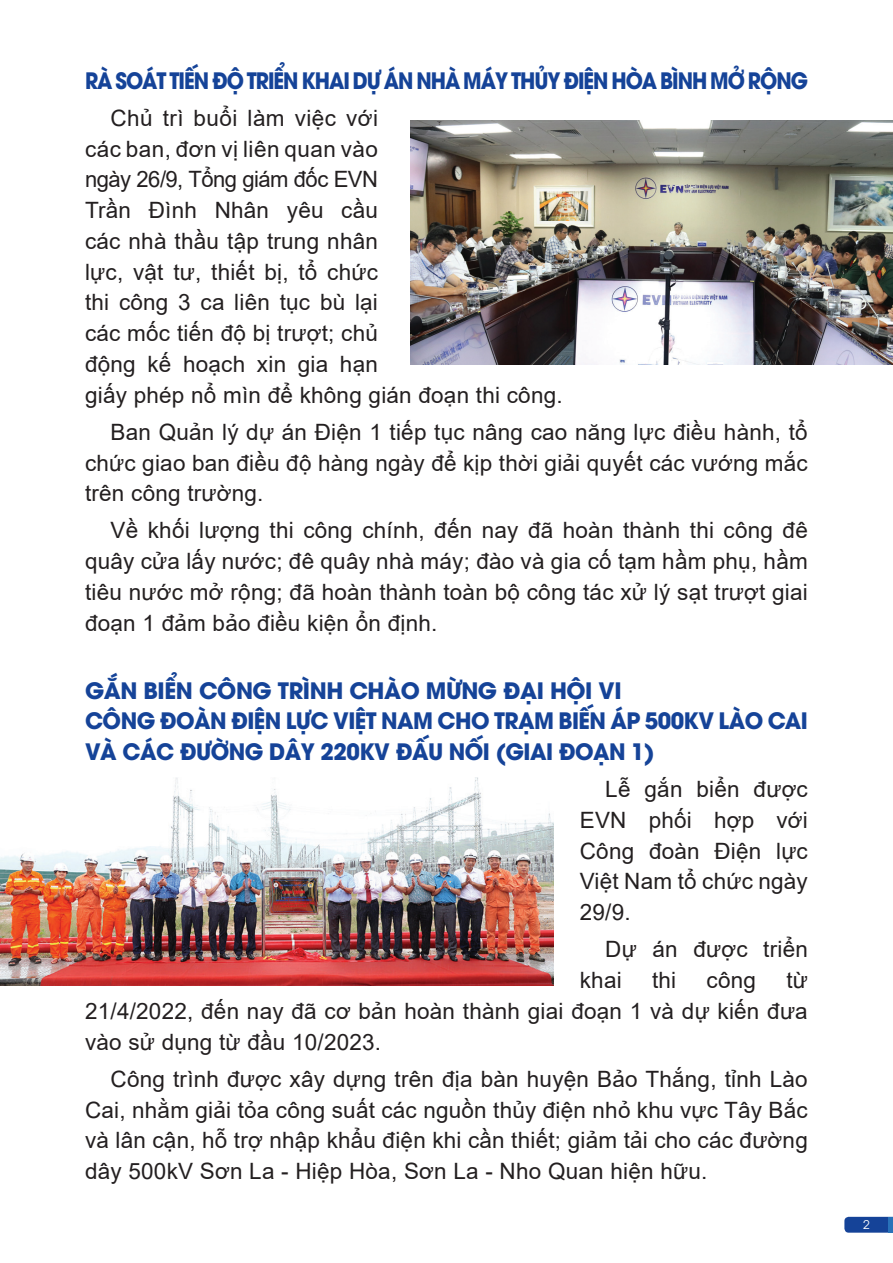
<style>
.page{position:relative;width:893px;height:1263px;background:#fff}
.page>*{position:absolute;margin:0;border:0;box-sizing:border-box;transform-origin:0 0}
.t1{font:22.5px/30.8px "Arial";letter-spacing:.01em;color:#231f20;text-align:justify}
.t2{font:700 22.5px/30.8px "UTM Avo";letter-spacing:-.025em;color:#154398}
.t3{font:700 22.5px "UTM Avo";letter-spacing:-.05em;color:#154398;scale:.9 1}
.t4{font:12px "UTM Avo";color:#fff}
</style>
<div class="page">
<svg style="left:844px;top:1217px;width:45px;height:16px"></svg>
<hr style="left:889px;top:1217px;width:4px;height:16px;background:#2972b9">
<img style="left:0;top:777px;width:554px;height:209px">
<img style="left:410px;top:120px;width:483px;height:244px">
<p class="t3" style="left:85px;top:62px;width:805px">RÀ SOÁT TIẾN ĐỘ TRIỂN KHAI DỰ ÁN NHÀ MÁY THỦY ĐIỆN HÒA BÌNH MỞ RỘNG</p>
<p class="t1" style="left:85px;top:102px;width:479px;text-align:left;text-indent:26px">Chủ trì buổi làm việc với<br>các ban, đơn vị liên quan vào<br>ngày 26/9, Tổng giám đốc EVN<br>Trần Đình Nhân yêu cầu<br>các nhà thầu tập trung nhân<br>lực, vật tư, thiết bị, tổ chức<br>thi công 3 ca liên tục bù lại<br>các mốc tiến độ bị trượt; chủ<br>động kế hoạch xin gia hạn<br>giấy phép nổ mìn để không gián đoạn thi công.</p>
<p class="t1" style="left:85px;top:416px;width:724px;text-indent:26px">Ban Quản lý dự án Điện 1 tiếp tục nâng cao năng lực điều hành, tổ chức giao ban điều độ hàng ngày để kịp thời giải quyết các vướng mắc trên công trường.</p>
<p class="t1" style="left:85px;top:515px;width:724px;text-indent:26px">Về khối lượng thi công chính, đến nay đã hoàn thành thi công đê quây cửa lấy nước; đê quây nhà máy; đào và gia cố tạm hầm phụ, hầm tiêu nước mở rộng; đã hoàn thành toàn bộ công tác xử lý sạt trượt giai đoạn 1 đảm bảo điều kiện ổn định.</p>
<p class="t2" style="left:85px;top:673px;width:724px">GẮN BIỂN CÔNG TRÌNH CHÀO MỪNG ĐẠI HỘI VI<br>CÔNG ĐOÀN ĐIỆN LỰC VIỆT NAM CHO TRẠM BIẾN ÁP 500KV LÀO CAI<br>VÀ CÁC ĐƯỜNG DÂY 220KV ĐẤU NỐI (GIAI ĐOẠN 1)</p>
<p class="t1" style="left:580px;top:774px;width:230px;text-indent:26px">Lễ gắn biển được EVN phối hợp với Công đoàn Điện lực Việt Nam tổ chức ngày 29/9.</p>
<p class="t1" style="left:580px;top:934px;width:230px;text-indent:26px">Dự án được triển khai</p>
<p class="t1" style="left:85px;top:965px;width:724px;text-indent:701px">từ 21/4/2022, đến nay đã cơ bản hoàn thành giai đoạn 1 và dự kiến đưa vào sử dụng từ đầu 10/2023.</p>
<p class="t1" style="left:85px;top:1063px;width:724px;text-indent:26px">Công trình được xây dựng trên địa bàn huyện Bảo Thắng, tỉnh Lào Cai, nhằm giải tỏa công suất các nguồn thủy điện nhỏ khu vực Tây Bắc và lân cận, hỗ trợ nhập khẩu điện khi cần thiết; giảm tải cho các đường dây 500kV Sơn La - Hiệp Hòa, Sơn La - Nho Quan hiện hữu.</p>
<p class="t1" style="left:652px;top:965px;width:26px">thi</p>
<p class="t1" style="left:707px;top:965px;width:51px">công</p>
<p class="t4" style="left:863px;top:1215px;width:8px">2</p>
</div>
